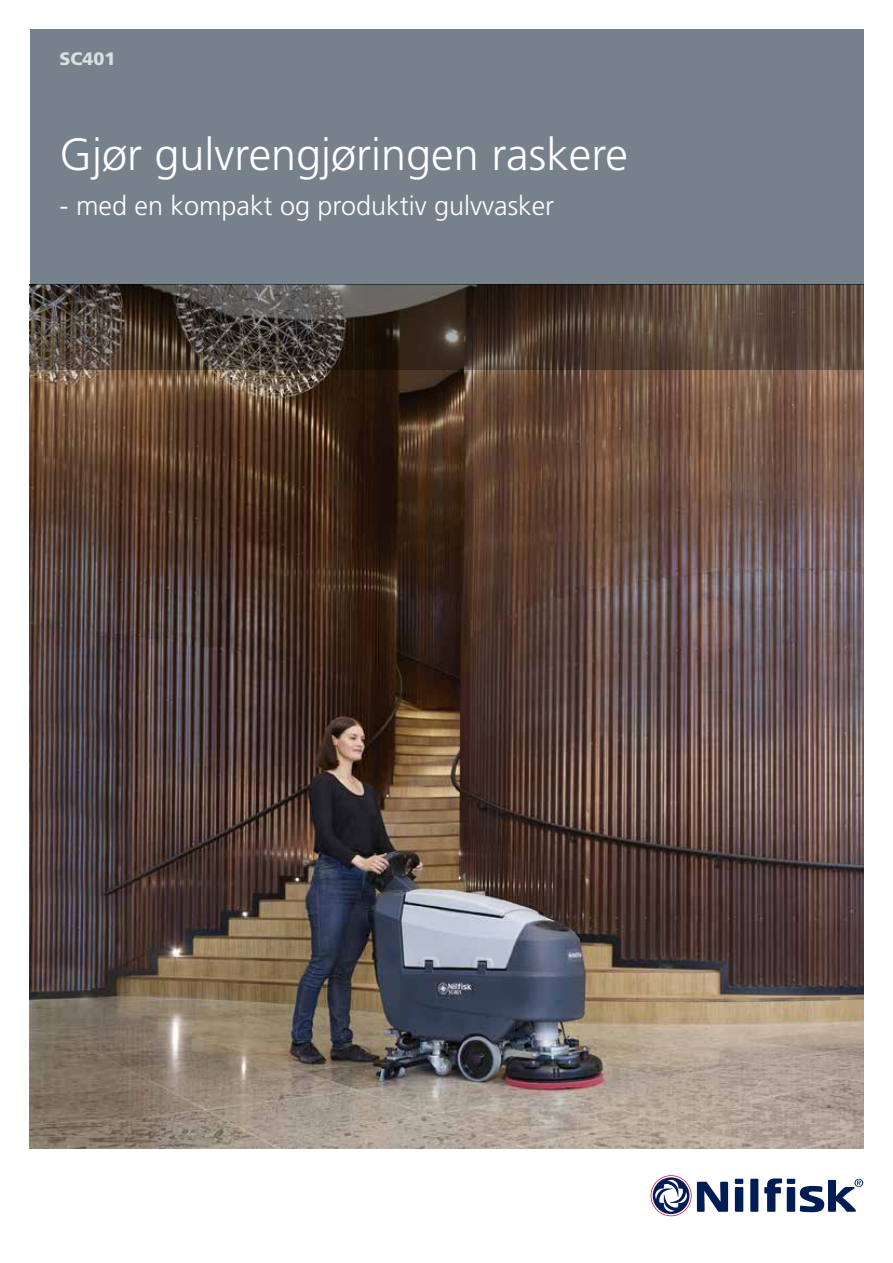
<style>
.page{position:relative;width:893px;height:1263px;background:#fff}
.page>*{position:absolute;margin:0;border:0;box-sizing:border-box;transform-origin:0 0}
.t1{font:300 45px "Frutiger LT Std";color:#fff}
.t2{font:300 27px "Frutiger LT Std";color:#fff}
.t3{font:900 18px "Frutiger LT Std";color:#dae0e0}
</style>
<div class="page">
<img style="left:30px;top:370px;width:833px;height:778px">
<div style="left:30px;top:30px;width:833px;height:255px;background:#77818b"></div>
<svg style="left:30px;top:285px;width:833px;height:85px;background:#4d4036"></svg>
<div style="left:750px;top:1179px;width:8px;height:33px;background:#001c54"></div>
<div style="left:735px;top:1187px;width:8px;height:25px;background:#001c54"></div>
<div style="left:787px;top:1187px;width:8px;height:25px;background:#001c54"></div>
<div style="left:735px;top:1179px;width:8px;height:5px;background:#001c54"></div>
<div style="left:787px;top:1179px;width:8px;height:5px;background:#001c54"></div>
<svg style="left:764px;top:1178px;width:18px;height:34px"></svg>
<svg style="left:651px;top:1175px;width:77px;height:41px"></svg>
<svg style="left:800px;top:1179px;width:63px;height:33px"></svg>
<p class="t3" style="left:60px;top:47px;width:58px">SC401</p>
<h1 class="t1" style="left:60px;top:129px;width:570px">Gjør gulvrengjøringen raskere</h1>
<p class="t2" style="left:60px;top:190px;width:496px">- med en kompakt og produktiv gulvvasker</p>
</div>
